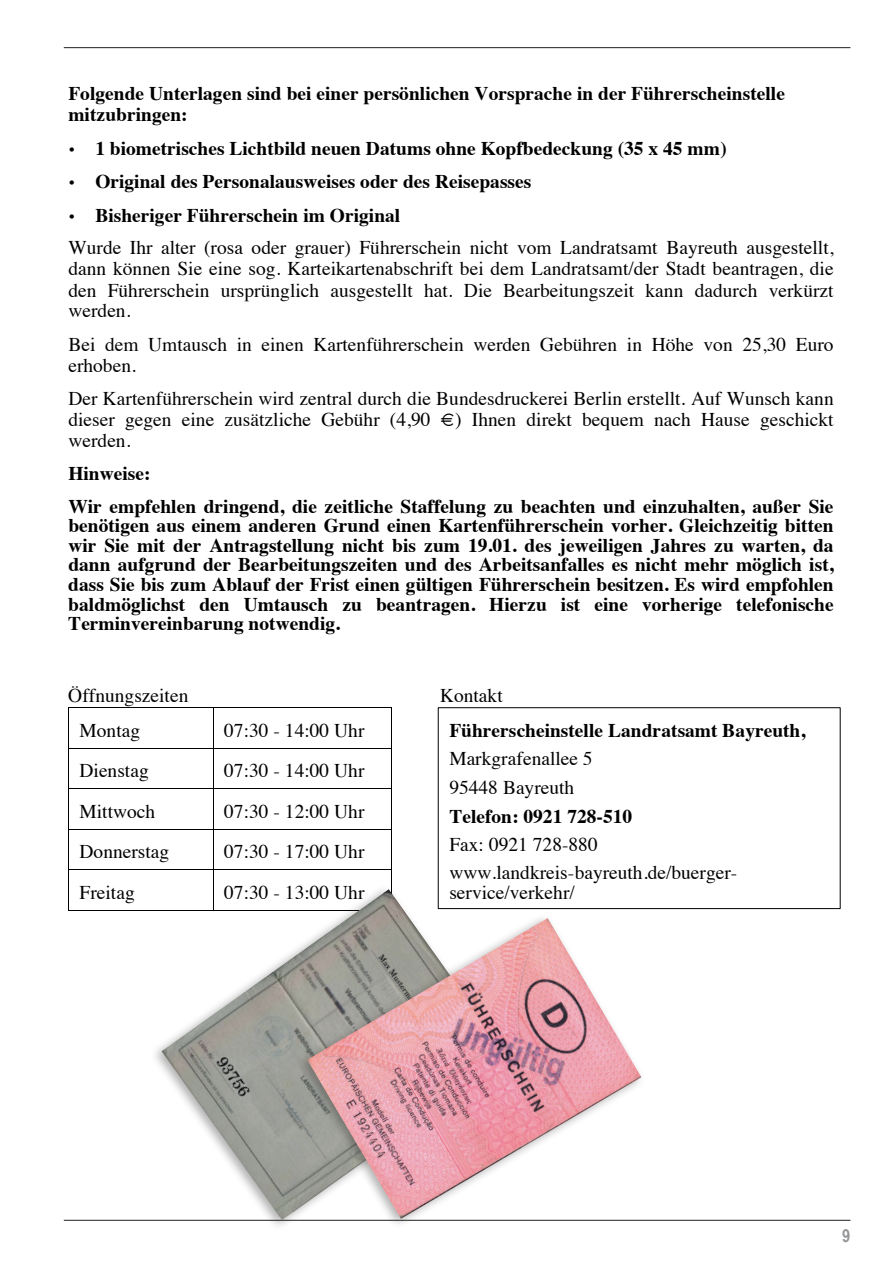
<style>
.page{position:relative;width:893px;height:1263px;background:#fff}
.page>*{position:absolute;margin:0;border:0;box-sizing:border-box;transform-origin:0 0}
.t1{font:19.5px/21px "Times";color:#000001}
.t2{font:700 19.5px/19.5px "Times";color:#000001}
.t3{font:700 18px "Arial Narrow";color:#939598}
.s1{font-weight:700}
</style>
<div class="page">
<hr style="left:64px;top:47px;width:786px;height:1px;background:#231f20">
<hr style="left:64px;top:1220px;width:786px;height:1px;background:#231f20">
<hr style="left:69px;top:707px;width:144px;height:1px;background:#000001">
<hr style="left:213px;top:707px;width:178px;height:1px;background:#000001">
<hr style="left:68px;top:713px;width:1px;height:35px;background:#000001">
<hr style="left:213px;top:713px;width:1px;height:35px;background:#000001">
<hr style="left:391px;top:713px;width:1px;height:35px;background:#000001">
<hr style="left:69px;top:748px;width:144px;height:1px;background:#000001">
<hr style="left:213px;top:748px;width:178px;height:1px;background:#000001">
<hr style="left:68px;top:754px;width:1px;height:34px;background:#000001">
<hr style="left:213px;top:754px;width:1px;height:34px;background:#000001">
<hr style="left:391px;top:754px;width:1px;height:34px;background:#000001">
<hr style="left:69px;top:788px;width:144px;height:1px;background:#000001">
<hr style="left:213px;top:788px;width:178px;height:1px;background:#000001">
<hr style="left:68px;top:794px;width:1px;height:35px;background:#000001">
<hr style="left:213px;top:794px;width:1px;height:35px;background:#000001">
<hr style="left:391px;top:794px;width:1px;height:35px;background:#000001">
<hr style="left:69px;top:829px;width:144px;height:1px;background:#000001">
<hr style="left:213px;top:829px;width:178px;height:1px;background:#000001">
<hr style="left:68px;top:835px;width:1px;height:34px;background:#000001">
<hr style="left:213px;top:835px;width:1px;height:34px;background:#000001">
<hr style="left:391px;top:835px;width:1px;height:34px;background:#000001">
<hr style="left:69px;top:869px;width:144px;height:1px;background:#000001">
<hr style="left:213px;top:869px;width:178px;height:1px;background:#000001">
<hr style="left:68px;top:875px;width:1px;height:35px;background:#000001">
<hr style="left:69px;top:910px;width:144px;height:1px;background:#000001">
<hr style="left:213px;top:875px;width:1px;height:35px;background:#000001">
<hr style="left:391px;top:875px;width:1px;height:35px;background:#000001">
<div style="left:438px;top:707px;width:402px;height:202px;border:1px solid #000001"></div>
<img style="left:439px;top:713px;width:401px;height:190px">
<div style="left:150px;top:884px;width:364px;height:346px;background:#fff"></div>
<img style="left:162px;top:889px;width:347px;height:331px">
<div style="left:296px;top:913px;width:350px;height:317px;background:#231f20;opacity:.35"></div>
<img style="left:307px;top:918px;width:334px;height:301px">
<p class="t2" style="left:68px;top:81px;width:718px;line-height:20.9px">Folgende Unterlagen sind bei einer persönlichen Vorsprache in der Führerscheinstelle mitzubringen:</p>
<p class="t2" style="left:68px;top:136px;width:660px">• 1 biometrisches Lichtbild neuen Datums ohne Kopfbedeckung (35 x 45 mm)</p>
<p class="t2" style="left:68px;top:170px;width:465px">• Original des Personalausweises oder des Reisepasses</p>
<p class="t1" style="left:68px;top:197px;width:767px;line-height:32.7px">• <span class="s1">Bisheriger Führerschein im Original<br></span>Wurde Ihr alter (rosa oder grauer) Führerschein nicht vom Landratsamt Bayreuth ausgestellt,</p>
<p class="t1" style="left:68px;top:257px;width:767px;text-align:justify">dann können Sie eine sog. Karteikartenabschrift bei dem Landratsamt/der Stadt beantragen, die den Führerschein ursprünglich ausgestellt hat. Die Bearbeitungszeit kann dadurch verkürzt werden.</p>
<p class="t1" style="left:68px;top:332px;width:767px">Bei dem Umtausch in einen Kartenführerschein werden Gebühren in Höhe von 25,30 Euro erhoben.</p>
<p class="t1" style="left:68px;top:386px;width:767px;text-align:justify">Der Kartenführerschein wird zentral durch die Bundesdruckerei Berlin erstellt. Auf Wunsch kann dieser gegen eine zusätzliche Gebühr (4,90 €) Ihnen direkt bequem nach Hause geschickt werden.</p>
<p class="t2" style="left:68px;top:455px;width:766px;line-height:33.2px">Hinweise:<br>Wir empfehlen dringend, die zeitliche Staffelung zu beachten und einzuhalten, außer Sie</p>
<p class="t2" style="left:68px;top:514px;width:767px;text-align:justify">benötigen aus einem anderen Grund einen Kartenführerschein vorher. Gleichzeitig bitten wir Sie mit der Antragstellung nicht bis zum 19.01. des jeweiligen Jahres zu warten, da dann aufgrund der Bearbeitungszeiten und des Arbeitsanfalles es nicht mehr möglich ist, dass Sie bis zum Ablauf der Frist einen gültigen Führerschein besitzen. Es wird empfohlen baldmöglichst den Umtausch zu beantragen. Hierzu ist eine vorherige telefonische Terminvereinbarung notwendig.</p>
<p class="t1" style="left:68px;top:683px;width:122px">Öffnungszeiten</p>
<p class="t1" style="left:440px;top:683px;width:64px">Kontakt</p>
<p class="t1" style="left:80px;top:718px;width:62px">Montag</p>
<p class="t1" style="left:224px;top:718px;width:142px">07:30 - 14:00 Uhr</p>
<p class="t1" style="left:80px;top:758px;width:71px">Dienstag</p>
<p class="t1" style="left:224px;top:758px;width:142px">07:30 - 14:00 Uhr</p>
<p class="t1" style="left:80px;top:799px;width:77px">Mittwoch</p>
<p class="t1" style="left:224px;top:799px;width:142px">07:30 - 12:00 Uhr</p>
<p class="t1" style="left:80px;top:839px;width:91px">Donnerstag</p>
<p class="t1" style="left:224px;top:839px;width:142px">07:30 - 17:00 Uhr</p>
<p class="t1" style="left:80px;top:880px;width:57px">Freitag</p>
<p class="t1" style="left:224px;top:880px;width:142px">07:30 - 13:00 Uhr</p>
<p class="t2" style="left:449px;top:718px;width:357px">Führerscheinstelle Landratsamt Bayreuth,</p>
<p class="t1" style="left:449px;top:743px;width:145px;line-height:28.5px">Markgrafenallee 5<br>95448 Bayreuth</p>
<p class="t2" style="left:449px;top:804px;width:184px">Telefon: 0921 728-510</p>
<p class="t1" style="left:449px;top:828px;width:289px;line-height:28.5px">Fax: 0921 728-880 www.landkreis-bayreuth.de/buerger-</p>
<p class="t1" style="left:449px;top:880px;width:127px">service/verkehr/</p>
<p class="t3" style="left:842px;top:1222px;width:10px">9</p>
</div>
